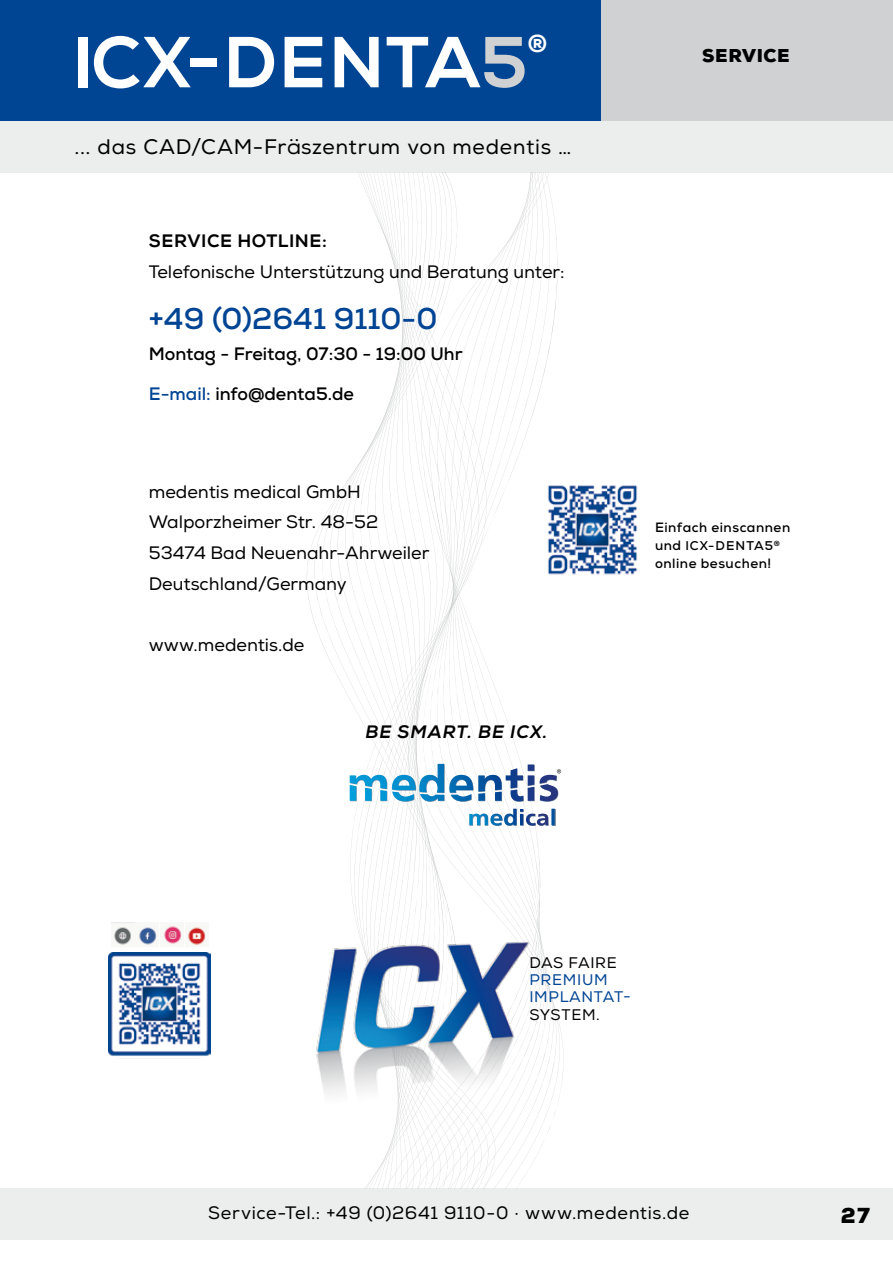
<style>
.page{position:relative;width:893px;height:1263px;background:#fff}
.page>*{position:absolute;margin:0;border:0;box-sizing:border-box;transform-origin:0 0}
.t1{font:72px "Nexa X Bold";letter-spacing:.01em;color:#fff}
.t2{font:700 30px "Nexa";color:#004494}
.t3{font:24.45px "Nexa X Bold";color:#fff}
.t4{font:21px "Nexa";letter-spacing:.035em;color:#000}
.t5{font:900 21px "Nexa";color:#000}
.t6{font:18px/30.6px "Nexa";color:#000}
.t7{font:700 18px "Nexa";color:#000}
.t8{font:18px "Nexa";letter-spacing:.035em;color:#000}
.t9{font:18px "Nexa X Bold";letter-spacing:.03em;color:#000}
.t10{font:italic 18px "Nexa X Bold";letter-spacing:.055em;color:#000}
.t11{font:900 18px "Nexa";letter-spacing:.03em;color:#000}
.t12{font:15.3px/17.2px "Nexa";letter-spacing:.045em;color:#004494}
.t13{font:15.3px "Nexa";letter-spacing:.045em;color:#000}
.t14{font:700 13.5px "Nexa";letter-spacing:.04em;color:#000}
.t15{font:700 12.6px "Nexa";letter-spacing:.08em;color:#000}
.s1{color:#d0d1d2}
.s2{color:#004494}
.s3{font-size:13.5px}
</style>
<div class="page">
<div style="left:0;top:0;width:617px;height:123px;background:#004494"></div>
<div style="left:0;top:1188px;width:893px;height:51px;background:#eceded"></div>
<div style="left:602px;top:0;width:291px;height:121px;background:#d0d1d2"></div>
<div style="left:0;top:121px;width:893px;height:51px;background:#eceded"></div>
<svg style="left:497px;top:172px;width:72px;height:1015px"></svg>
<svg style="left:320px;top:172px;width:177px;height:1016px"></svg>
<svg style="left:469px;top:809px;width:86px;height:17px"></svg>
<svg style="left:350px;top:764px;width:211px;height:38px"></svg>
<img style="left:540px;top:477px;width:98px;height:104px">
<img style="left:316px;top:885px;width:253px;height:224px">
<img style="left:108px;top:953px;width:103px;height:103px">
<img style="left:111px;top:923px;width:23px;height:22px">
<img style="left:164px;top:926px;width:18px;height:18px">
<img style="left:139px;top:926px;width:18px;height:19px">
<img style="left:188px;top:927px;width:18px;height:18px">
<h1 class="t1" style="left:73px;top:18px;width:456px">ICX-DENTA<span class="s1">5</span></h1>
<h3 class="t3" style="left:528px;top:29px;width:22px">®</h3>
<p class="t4" style="left:75px;top:134px;width:498px">... das CAD/CAM-Fräszentrum von medentis …</p>
<p class="t9" style="left:149px;top:230px;width:179px">SERVICE HOTLINE:</p>
<p class="t6" style="left:149px;top:256px;width:417px">Telefonische Unterstützung und Beratung unter:</p>
<h2 class="t2" style="left:149px;top:300px;width:290px">+49 (0)2641 9110-0</h2>
<p class="t7" style="left:149px;top:342px;width:315px">Montag - Freitag, 07:30 - 19:00 Uhr</p>
<p class="t7" style="left:149px;top:382px;width:207px"><span class="s2">E-mail:</span> info@denta5.de</p>
<p class="t6" style="left:149px;top:477px;width:282px">medentis medical GmbH<br>Walporzheimer Str. 48-52<br>53474 Bad Neuenahr-Ahrweiler<br>Deutschland/Germany</p>
<p class="t6" style="left:149px;top:630px;width:157px">www.medentis.de</p>
<p class="t10" style="left:365px;top:720px;width:183px">BE SMART. BE ICX.</p>
<p class="t11" style="left:702px;top:43px;width:89px">SERVICE</p>
<p class="t14" style="left:655px;top:518px;width:137px">Einfach einscannen</p>
<p class="t15" style="left:655px;top:537px;width:126px"><span class="s3">und</span> ICX-DENTA5<sup>®</sup></p>
<p class="t14" style="left:655px;top:554px;width:118px">online besuchen!</p>
<p class="t13" style="left:529px;top:953px;width:89px">DAS FAIRE</p>
<p class="t12" style="left:529px;top:971px;width:103px">PREMIUM<br>IMPLANTAT-</p>
<p class="t13" style="left:529px;top:1005px;width:72px">SYSTEM.</p>
<p class="t8" style="left:208px;top:1202px;width:483px">Service-Tel.: +49 (0)2641 9110-0 · www.medentis.de</p>
<p class="t5" style="left:841px;top:1202px;width:31px">27</p>
</div>
